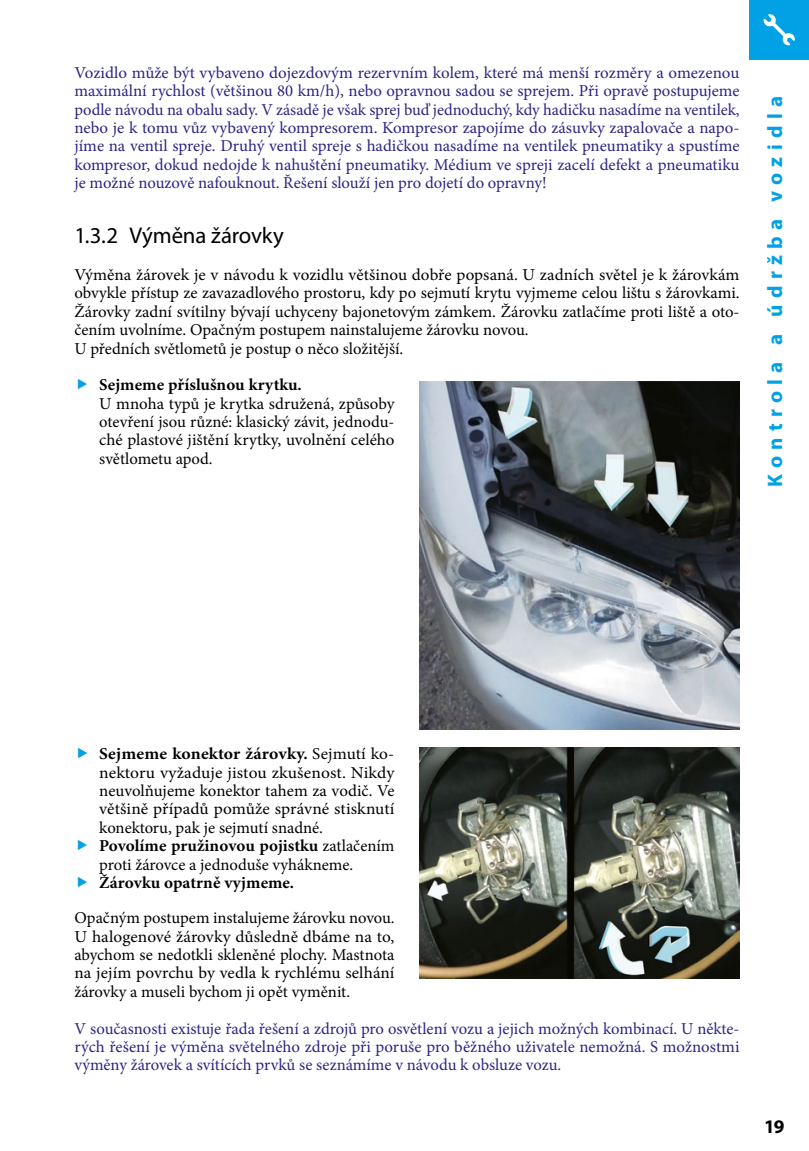
<style>
.page{position:relative;width:809px;height:1151px;background:#fff}
.page>*{position:absolute;margin:0;border:0;box-sizing:border-box;transform-origin:0 0}
.t1{font:22.75px "Myriad Pro";letter-spacing:-.005em;color:#000}
.t2{font:700 21px "Myriad Pro";letter-spacing:.3em;color:#00a1e5}
.t3{font:700 19.25px "Myriad Pro";color:#000}
.t4{font:16.62px/18.4px "Minion Pro";color:#2c2483;text-align:justify}
.t5{font:16.62px/18.4px "Minion Pro";color:#000;text-align:justify}
.t6{font:16.62px/18.4px "Minion Pro";color:#000;scale:1.04 1}
.t7{font:700 16.62px "Minion Pro";color:#000}
.s1{font-weight:700}
</style>
<div class="page">
<div style="left:749px;top:0;width:60px;height:60px;background:#00a1e5"></div>
<svg style="left:763px;top:14px;width:31px;height:31px"></svg>
<img style="left:419px;top:381px;width:320px;height:348px">
<img style="left:419px;top:747px;width:320px;height:231px">
<p class="t4" style="left:74px;top:63px;width:666px">Vozidlo může být vybaveno dojezdovým rezervním kolem, které má menší rozměry a omezenou maximální rychlost (většinou 80 km/h), nebo opravnou sadou se sprejem. Při opravě postupujeme podle návodu na obalu sady. V zásadě je však sprej buď jednoduchý, kdy hadičku nasadíme na ventilek, nebo je k tomu vůz vybavený kompresorem. Kompresor zapojíme do zásuvky zapalovače a napo&shy;jíme na ventil spreje. Druhý ventil spreje s hadičkou nasadíme na ventilek pneumatiky a spustíme kompresor, dokud nedojde k nahuštění pneumatiky. Médium ve spreji zacelí defekt a pneumatiku je možné nouzově nafouknout. Řešení slouží jen pro dojetí do opravny!</p>
<h1 class="t1" style="left:74px;top:222px;width:211px">1.3.2 Výměna žárovky</h1>
<p class="t5" style="left:74px;top:266px;width:666px;text-align:left">Výměna žárovek je v návodu k vozidlu většinou dobře popsaná. U zadních světel je k žárovkám obvykle přístup ze zavazadlového prostoru, kdy po sejmutí krytu vyjmeme celou lištu s žárovkami.<br>Žárovky zadní svítilny bývají uchyceny bajonetovým zámkem. Žárovku zatlačíme proti liště a oto&shy;čením uvolníme. Opačným postupem nainstalujeme žárovku novou.<br>U předních světlometů je postup o něco složitější.</p>
<p class="t7" style="left:99px;top:375px;width:204px">Sejmeme příslušnou krytku.</p>
<p class="t5" style="left:99px;top:394px;width:297px">U mnoha typů je krytka sdružená, způsoby otevření jsou různé: klasický závit, jednodu&shy;ché plastové jištění krytky, uvolnění celého světlometu apod.</p>
<p class="t2" style="left:761px;top:487px;width:392px;rotate:-90deg">Kontrola a údržba vozidla</p>
<p class="t6" style="left:99px;top:745px;width:285px"><span class="s1">Sejmeme konektor žárovky.</span> Sejmutí ko&shy;nektoru vyžaduje jistou zkušenost. Nikdy neuvolňujeme konektor tahem za vodič. Ve většině případů pomůže správné stisknutí konektoru, pak je sejmutí snadné.<br><span class="s1">Povolíme pružinovou pojistku</span> zatlačením proti žárovce a jednoduše vyhákneme.</p>
<p class="t7" style="left:99px;top:873px;width:196px">Žárovku opatrně vyjmeme.</p>
<p class="t5" style="left:74px;top:909px;width:322px">Opačným postupem instalujeme žárovku novou.<br>U halogenové žárovky důsledně dbáme na to, abychom se nedotkli skleněné plochy. Mastnota na jejím povrchu by vedla k rychlému selhání žárovky a museli bychom ji opět vyměnit.</p>
<p class="t4" style="left:74px;top:1019px;width:666px">V současnosti existuje řada řešení a zdrojů pro osvětlení vozu a jejich možných kombinací. U někte&shy;rých řešení je výměna světelného zdroje při poruše pro běžného uživatele nemožná. S možnostmi výměny žárovek a svítících prvků se seznámíme v návodu k obsluze vozu.</p>
<p class="t3" style="left:764px;top:1114px;width:22px">19</p>
</div>
